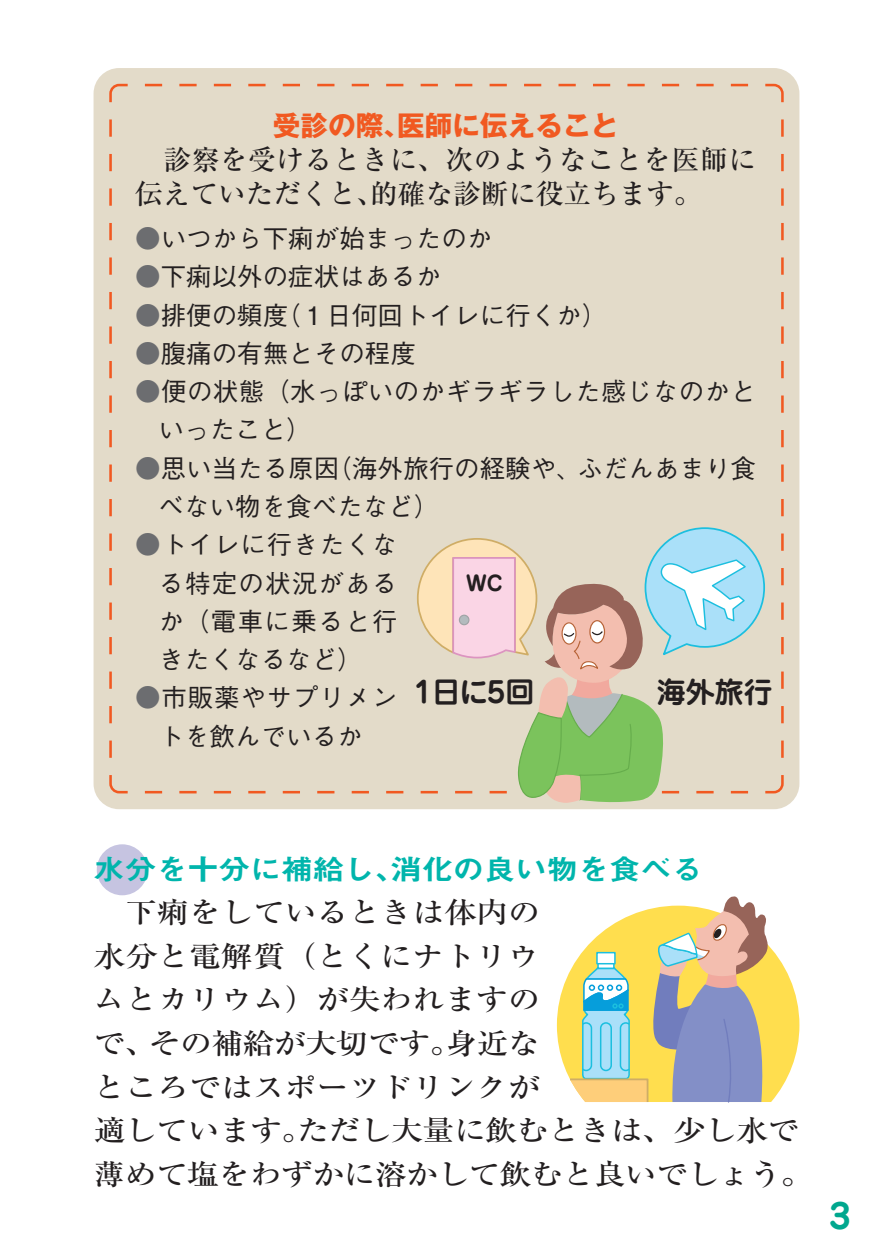
<style>
.page{position:relative;width:893px;height:1259px;background:#fff}
.page>*{position:absolute;margin:0;border:0;box-sizing:border-box;transform-origin:0 0}
.t1{font:500 57.3px "Ryumin Pro";color:#c6c4e1}
.t2{font:29.1px "Jun 501 Pro Bold 90 pv RKSJ H";color:#231f20}
.t3{font:500 28.8px/43.5px "Ryumin Pro";letter-spacing:-.015em;color:#231f20;scale:1.11 1}
.t4{font:28.8px "Midashi Go Pro MB31";letter-spacing:-.02em;color:#00b5ac;scale:1.11 1}
.t5{font:500 27.6px/33.9px "Ryumin Pro";letter-spacing:.025em;color:#231f20}
.t6{font:700 27.6px "Gothic MB101 Pro";color:#f15921}
.t7{font:500 25.5px/38.4px "Gothic BBB Pro";color:#231f20}
.t8{font:500 25.5px/38.4px "Gothic BBB Pro";letter-spacing:.03em;color:#231f20;text-align:center}
.t9{font:20.7px "Jun 501 Pro Bold 90 pv RKSJ H";color:#231f20}
.s1{color:#6c6d70}
</style>
<div class="page">
<div style="left:94px;top:68px;width:705px;height:741px;background:#e3dbc9;border-radius:26px"></div>
<svg style="left:109px;top:83px;width:675px;height:711px"></svg>
<svg style="left:557px;top:947px;width:242px;height:155px;fill:#ffde4e"></svg>
<svg style="left:568px;top:896px;width:202px;height:206px;background:#c7c3a1"></svg>
<svg style="left:136px;top:527px;width:630px;height:276px"></svg>
<p class="t6" style="left:273px;top:103px;width:347px">受診の際、医師に伝えること</p>
<p class="t5" style="left:135px;top:141px;width:622px">　診察を受けるときに、次のようなことを医師に伝えていただくと、的確な診断に役立ちます。</p>
<p class="t7" style="left:135px;top:216px;width:359px"><span class="s1">●</span>いつから下痢が始まったのか</p>
<p class="t7" style="left:135px;top:254px;width:308px"><span class="s1">●</span>下痢以外の症状はあるか</p>
<p class="t7" style="left:135px;top:293px;width:473px"><span class="s1">●</span>排便の頻度（１日何回トイレに行くか）</p>
<p class="t7" style="left:135px;top:331px;width:282px"><span class="s1">●</span>腹痛の有無とその程度</p>
<p class="t7" style="left:159px;top:369px;width:599px;text-indent:-23px"><span class="s1">●</span>便の状態（水っぽいのかギラギラした感じなのかといったこと）</p>
<p class="t7" style="left:159px;top:446px;width:599px;text-indent:-23px"><span class="s1">●</span>思い当たる原因（海外旅行の経験や、ふだんあまり食べない物を食べたなど）</p>
<p class="t7" style="left:159px;top:522px;width:240px;text-align:justify;text-indent:-23px"><span class="s1">●</span>トイレに行きたくなる特定の状況があるか（電車に乗ると行きたくなるなど）</p>
<p class="t8" style="left:135px;top:675px;width:264px"><span class="s1">●</span>市販薬やサプリメントを飲んでいるか</p>
<p class="t9" style="left:466px;top:567px;width:38px">WC</p>
<p class="t2" style="left:414px;top:668px;width:122px">1日に5回</p>
<p class="t2" style="left:657px;top:668px;width:117px">海外旅行</p>
<p class="t1" style="left:94px;top:825px;width:59px">●</p>
<p class="t4" style="left:94px;top:845px;width:551px">水分を十分に補給し、消化の良い物を食べる</p>
<p class="t3" style="left:94px;top:888px;width:650px">　下痢をしているときは体内の<br>水分と電解質（とくにナトリウ<br>ムとカリウム）が失われますの<br>で、その補給が大切です。身近な<br>ところではスポーツドリンクが<br>適しています。ただし大量に飲むときは、少し水で薄めて塩をわずかに溶かして飲むと良いでしょう。</p>
</div>
